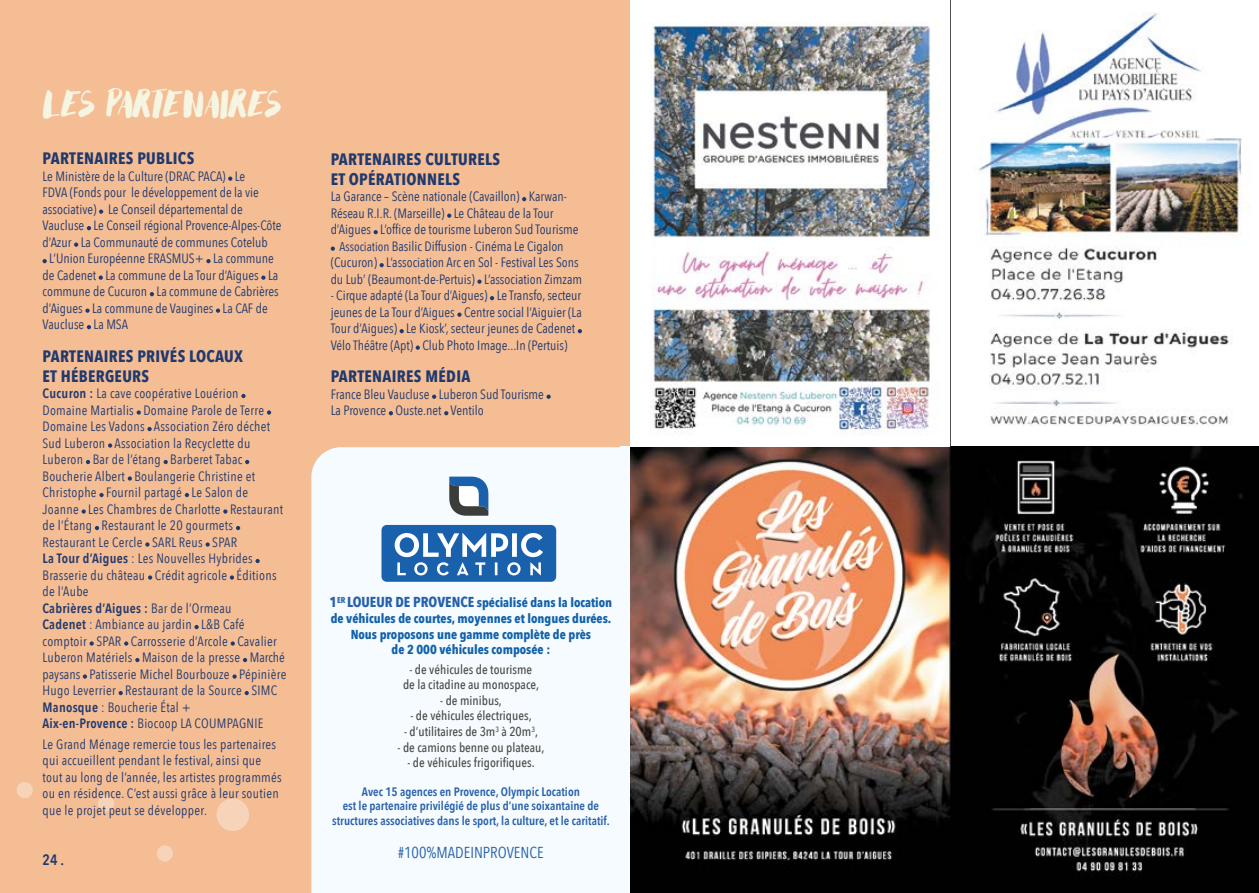
<style>
.page{position:relative;width:1259px;height:893px;background:#fff}
.page>*{position:absolute;margin:0;border:0;box-sizing:border-box;transform-origin:0 0}
.t1{font:30px "Tindra";color:#f6f5e2}
.t2{font:700 16.5px/19.8px "Avenir Next Condensed";letter-spacing:.02em;color:#20396e}
.t3{font:15.9px "Avenir Next Condensed";color:#2760ab}
.t4{font:600 15px "Avenir Next Condensed";color:#20396e}
.t5{font:13.5px/16.5px "Avenir Next Condensed";letter-spacing:.02em;color:#20396e}
.t6{font:13.5px/16.5px "Avenir Next Condensed";color:#20396e}
.t7{font:500 12.9px/15.6px "Avenir Next Condensed";color:#4a4a49;text-align:center}
.t8{font:700 12.9px/15.6px "Avenir Next Condensed";color:#1261a9;text-align:center}
.t9{font:600 12.3px/14.7px "Avenir Next Condensed";color:#2760ab;text-align:center}
.s1{font-weight:600}
.s2{font-size:12.75px}
.s3{font-size:14.4px;color:#2760ab}
.s4{color:#2760ab}
</style>
<div class="page">
<img style="left:950px;top:0;width:294px;height:446px">
<div style="left:0;top:0;width:629px;height:893px;background:#f4bd94"></div>
<div style="left:98px;top:795px;width:16px;height:17px;background:#f7d4b9;border-radius:50%"></div>
<svg style="left:16px;top:782px;width:17px;height:16px"></svg>
<svg style="left:156px;top:845px;width:17px;height:17px"></svg>
<svg style="left:216px;top:798px;width:33px;height:33px"></svg>
<svg style="left:228px;top:177px;width:4px;height:4px"></svg>
<svg style="left:99px;top:210px;width:4px;height:4px"></svg>
<svg style="left:87px;top:226px;width:4px;height:4px"></svg>
<svg style="left:74px;top:243px;width:4px;height:4px"></svg>
<svg style="left:43px;top:259px;width:4px;height:4px"></svg>
<svg style="left:206px;top:259px;width:5px;height:4px"></svg>
<svg style="left:99px;top:276px;width:4px;height:4px"></svg>
<svg style="left:261px;top:276px;width:4px;height:4px"></svg>
<svg style="left:150px;top:292px;width:4px;height:4px"></svg>
<svg style="left:85px;top:309px;width:5px;height:4px"></svg>
<svg style="left:216px;top:309px;width:4px;height:4px"></svg>
<svg style="left:87px;top:325px;width:4px;height:4px"></svg>
<svg style="left:241px;top:394px;width:5px;height:4px"></svg>
<svg style="left:137px;top:410px;width:4px;height:5px"></svg>
<svg style="left:267px;top:410px;width:4px;height:5px"></svg>
<svg style="left:147px;top:427px;width:5px;height:4px"></svg>
<svg style="left:108px;top:443px;width:4px;height:5px"></svg>
<svg style="left:86px;top:460px;width:4px;height:4px"></svg>
<svg style="left:164px;top:460px;width:4px;height:4px"></svg>
<svg style="left:245px;top:460px;width:4px;height:4px"></svg>
<svg style="left:128px;top:476px;width:4px;height:5px"></svg>
<svg style="left:99px;top:493px;width:5px;height:4px"></svg>
<svg style="left:185px;top:493px;width:4px;height:4px"></svg>
<svg style="left:82px;top:509px;width:4px;height:5px"></svg>
<svg style="left:223px;top:509px;width:4px;height:5px"></svg>
<svg style="left:95px;top:526px;width:4px;height:4px"></svg>
<svg style="left:236px;top:526px;width:4px;height:4px"></svg>
<svg style="left:145px;top:542px;width:4px;height:5px"></svg>
<svg style="left:205px;top:542px;width:5px;height:5px"></svg>
<svg style="left:255px;top:559px;width:5px;height:4px"></svg>
<svg style="left:148px;top:575px;width:4px;height:5px"></svg>
<svg style="left:230px;top:575px;width:4px;height:5px"></svg>
<svg style="left:194px;top:625px;width:5px;height:4px"></svg>
<svg style="left:90px;top:641px;width:4px;height:5px"></svg>
<svg style="left:124px;top:641px;width:4px;height:5px"></svg>
<svg style="left:231px;top:641px;width:4px;height:5px"></svg>
<svg style="left:135px;top:658px;width:4px;height:4px"></svg>
<svg style="left:243px;top:658px;width:4px;height:4px"></svg>
<svg style="left:83px;top:674px;width:4px;height:5px"></svg>
<svg style="left:232px;top:674px;width:5px;height:5px"></svg>
<svg style="left:119px;top:691px;width:4px;height:4px"></svg>
<svg style="left:245px;top:691px;width:4px;height:4px"></svg>
<img style="left:630px;top:446px;width:629px;height:447px">
<svg style="left:522px;top:197px;width:4px;height:4px"></svg>
<svg style="left:447px;top:214px;width:4px;height:4px"></svg>
<svg style="left:373px;top:230px;width:5px;height:4px"></svg>
<svg style="left:331px;top:247px;width:4px;height:4px"></svg>
<svg style="left:379px;top:263px;width:5px;height:4px"></svg>
<svg style="left:477px;top:280px;width:4px;height:4px"></svg>
<svg style="left:490px;top:296px;width:4px;height:4px"></svg>
<svg style="left:457px;top:313px;width:4px;height:4px"></svg>
<svg style="left:399px;top:329px;width:5px;height:4px"></svg>
<svg style="left:578px;top:329px;width:4px;height:4px"></svg>
<svg style="left:416px;top:346px;width:4px;height:4px"></svg>
<svg style="left:432px;top:395px;width:4px;height:4px"></svg>
<svg style="left:546px;top:395px;width:5px;height:4px"></svg>
<svg style="left:389px;top:411px;width:4px;height:4px"></svg>
<svg style="left:444px;top:411px;width:4px;height:4px"></svg>
<img style="left:650px;top:22px;width:288px;height:413px">
<div style="left:311px;top:447px;width:318px;height:446px;background:#f5fbfe"></div>
<svg style="left:381px;top:525px;width:175px;height:57px"></svg>
<svg style="left:449px;top:477px;width:40px;height:39px"></svg>
<h1 class="t1" style="left:43px;top:83px;width:241px">LES PARTENAIRES</h1>
<p class="t2" style="left:43px;top:148px;width:153px">PARTENAIRES PUBLICS</p>
<p class="t6" style="left:43px;top:167px;width:204px">Le Ministère de la Culture (DRAC PACA) Le</p>
<p class="t6" style="left:43px;top:184px;width:218px">FDVA (Fonds pour le développement de la vie</p>
<p class="t6" style="left:43px;top:200px;width:202px">associative) Le Conseil départemental de</p>
<p class="t6" style="left:43px;top:217px;width:241px">Vaucluse Le Conseil régional Provence-Alpes-Côte</p>
<p class="t6" style="left:43px;top:233px;width:227px">d’Azur La Communauté de communes Cotelub</p>
<p class="t6" style="left:49px;top:250px;width:226px">L’Union Européenne ERASMUS+ La commune</p>
<p class="t6" style="left:43px;top:266px;width:237px">de Cadenet La commune de La Tour d’Aigues La</p>
<p class="t6" style="left:43px;top:283px;width:238px">commune de Cucuron La commune de Cabrières</p>
<p class="t6" style="left:43px;top:299px;width:227px">d’Aigues La commune de Vaugines La CAF de</p>
<p class="t6" style="left:43px;top:316px;width:87px">Vaucluse La MSA</p>
<p class="t2" style="left:43px;top:346px;width:202px">PARTENAIRES PRIVÉS LOCAUX<br>ET HÉBERGEURS</p>
<p class="t5" style="left:43px;top:385px;width:245px"><span class="s1">Cucuron :</span> La cave coopérative Louérion Domaine Martialis Domaine Parole de Terre Domaine Les Vadons Association Zéro déchet Sud Luberon Association la Recyclette du Luberon Bar de l’étang Barberet Tabac Boucherie Albert Boulangerie Christine et Christophe Fournil partagé Le Salon de Joanne Les Chambres de Charlotte Restaurant de l’Étang Restaurant le 20 gourmets Restaurant Le Cercle SARL Reus SPAR<br><span class="s1">La Tour d’Aigues</span> : Les Nouvelles Hybrides Brasserie du château Crédit agricole Éditions de l’Aube<br><span class="s1">Cabrières d’Aigues :</span> Bar de l’Ormeau<br><span class="s1">Cadenet</span> : Ambiance au jardin L&amp;B Café comptoir SPAR Carrosserie d’Arcole Cavalier Luberon Matériels Maison de la presse Marché paysans Patisserie Michel Bourbouze Pépinière Hugo Leverrier Restaurant de la Source SIMC <span class="s1">Manosque</span> : Boucherie Étal +<br><span class="s1">Aix-en-Provence :</span> Biocoop LA COUMPAGNIE</p>
<p class="t5" style="left:43px;top:735px;width:241px">Le Grand Ménage remercie tous les partenaires qui accueillent pendant le festival, ainsi que tout au long de l’année, les artistes programmés ou en résidence. C’est aussi grâce à leur soutien que le projet peut se développer.</p>
<p class="t4" style="left:43px;top:847px;width:23px">24 .</p>
<p class="t2" style="left:331px;top:149px;width:171px">PARTENAIRES CULTURELS<br>ET OPÉRATIONNELS</p>
<p class="t6" style="left:331px;top:188px;width:238px">La Garance – Scène nationale (Cavaillon) Karwan-</p>
<p class="t6" style="left:331px;top:204px;width:224px">Réseau R.I.R. (Marseille) Le Château de la Tour</p>
<p class="t6" style="left:331px;top:221px;width:249px">d’Aigues L’office de tourisme Luberon Sud Tourisme</p>
<p class="t6" style="left:339px;top:237px;width:225px"><span class="s2">Association</span> Basilic Diffusion - Cinéma Le Cigalon</p>
<p class="t6" style="left:331px;top:254px;width:249px">(Cucuron) L’association Arc en Sol - Festival Les Sons</p>
<p class="t6" style="left:331px;top:270px;width:253px">du Lub’ (Beaumont-de-Pertuis) L’association Zimzam</p>
<p class="t6" style="left:331px;top:287px;width:253px">- Cirque adapté (La Tour d’Aigues) Le Transfo, secteur jeunes de La Tour d’Aigues Centre social l’Aiguier (La Tour d’Aigues) Le Kiosk’, secteur jeunes de Cadenet Vélo Théâtre (Apt) Club Photo Image...In (Pertuis)</p>
<p class="t2" style="left:331px;top:367px;width:141px">PARTENAIRES MÉDIA</p>
<p class="t6" style="left:331px;top:385px;width:215px">France Bleu Vaucluse Luberon Sud Tourisme<br>La Provence Ouste.net Ventilo</p>
<p class="t8" style="left:329px;top:595px;width:284px"><span class="s3">1</span><sup>ER</sup> <span class="s3">LOUEUR DE PROVENCE</span> <span class="s4">s</span>pécialisé dans la location de véhicules de courtes, moyennes et longues durées.<br>Nous proposons une gamme complète de près<br>de 2 000 véhicules composée :</p>
<p class="t7" style="left:403px;top:661px;width:138px">- de véhicules de tourisme de la citadine au monospace,</p>
<p class="t7" style="left:440px;top:692px;width:63px">- de minibus,</p>
<p class="t7" style="left:410px;top:708px;width:123px">- de véhicules électriques,</p>
<p class="t7" style="left:404px;top:724px;width:135px">- d’utilitaires de 3m<sup>3</sup> à 20m<sup>3</sup>,</p>
<p class="t7" style="left:398px;top:739px;width:148px">- de camions benne ou plateau,</p>
<p class="t7" style="left:407px;top:755px;width:129px">- de véhicules frigorifiques.</p>
<p class="t9" style="left:332px;top:784px;width:279px">Avec 15 agences en Provence, Olympic Location<br>est le partenaire privilégié de plus d’une soixantaine de structures associatives dans le sport, la culture, et le caritatif.</p>
<p class="t3" style="left:398px;top:839px;width:147px">#100%MADEINPROVENCE</p>
</div>
